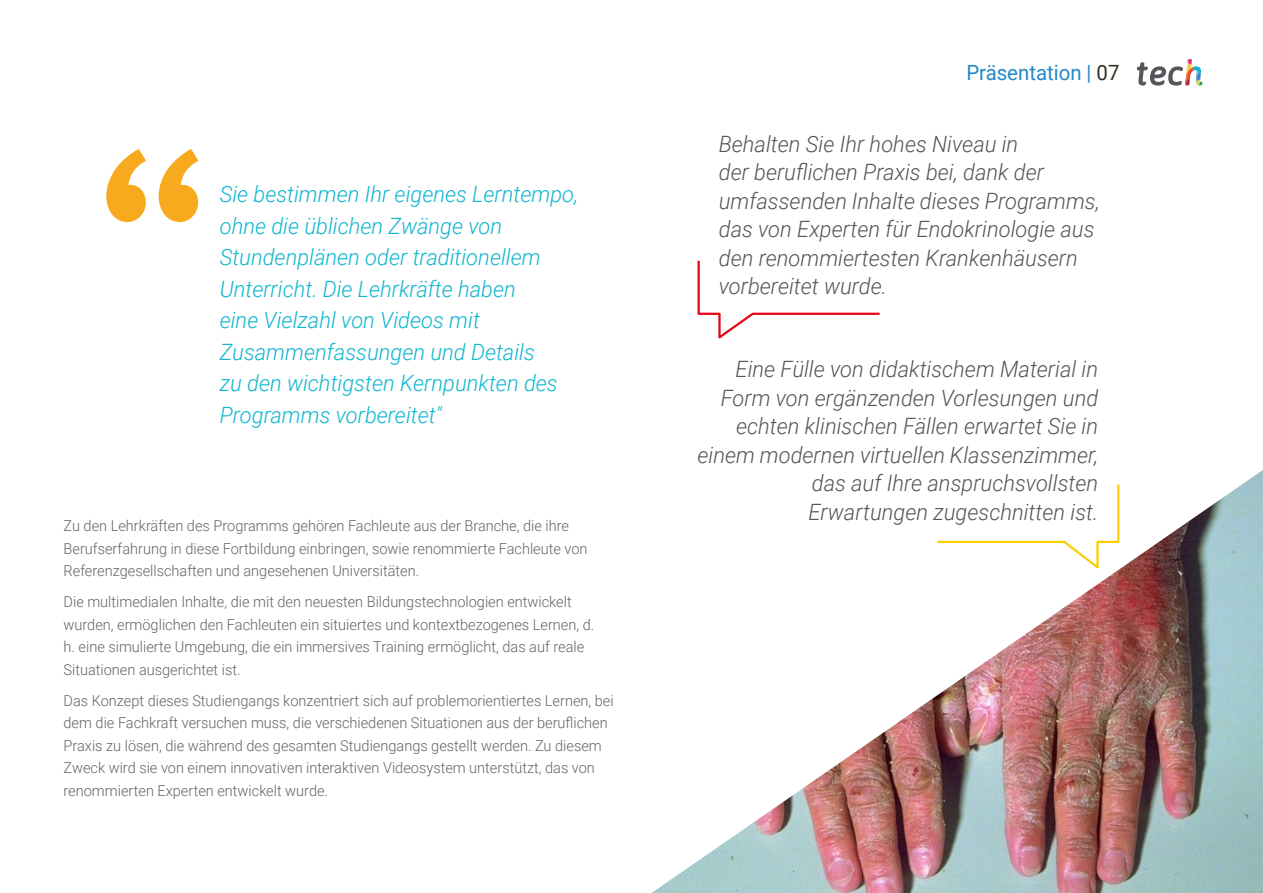
<style>
.page{position:relative;width:1263px;height:893px;background:#fff}
.page>*{position:absolute;margin:0;border:0;box-sizing:border-box;transform-origin:0 0}
.t1{font:italic 300 22.5px/28.5px "Roboto";color:#52555b;text-align:right}
.t2{font:italic 300 22.5px/31.5px "Roboto";color:#0fb6cf}
.t3{font:21px "Roboto";color:#2488c9}
.t4{font:300 15px/22.5px "Roboto";color:#61646a}
.s1{color:#312e20}
</style>
<div class="page">
<svg style="left:106px;top:149px;width:92px;height:73px"></svg>
<svg style="left:1137px;top:59px;width:65px;height:27px"></svg>
<svg style="left:697px;top:260px;width:183px;height:79px"></svg>
<img style="left:652px;top:470px;width:611px;height:423px">
<p class="t2" style="left:220px;top:178px;width:360px">Sie bestimmen Ihr eigenes Lerntempo, ohne die üblichen Zwänge von<br>Stundenplänen oder traditionellem<br>Unterricht. Die Lehrkräfte haben<br>eine Vielzahl von Videos mit<br>Zusammenfassungen und Details<br>zu den wichtigsten Kernpunkten des<br>Programms vorbereitet"</p>
<p class="t4" style="left:64px;top:514px;width:525px">Zu den Lehrkräften des Programms gehören Fachleute aus der Branche, die ihre<br>Berufserfahrung in diese Fortbildung einbringen, sowie renommierte Fachleute von<br>Referenzgesellschaften und angesehenen Universitäten.</p>
<p class="t4" style="left:64px;top:590px;width:532px">Die multimedialen Inhalte, die mit den neuesten Bildungstechnologien entwickelt wurden, ermöglichen den Fachleuten ein situiertes und kontextbezogenes Lernen, d. h. eine simulierte Umgebung, die ein immersives Training ermöglicht, das auf reale Situationen ausgerichtet ist.</p>
<p class="t4" style="left:64px;top:689px;width:552px">Das Konzept dieses Studiengangs konzentriert sich auf problemorientiertes Lernen, bei dem die Fachkraft versuchen muss, die verschiedenen Situationen aus der beruflichen Praxis zu lösen, die während des gesamten Studiengangs gestellt werden. Zu diesem Zweck wird sie von einem innovativen interaktiven Videosystem unterstützt, das von renommierten Experten entwickelt wurde.</p>
<h2 class="t3" style="left:966px;top:57px;width:155px">Präsentation | <span class="s1">07</span></h2>
<h1 class="t1" style="left:719px;top:129px;width:383px;text-align:left">Behalten Sie Ihr hohes Niveau in<br>der beruflichen Praxis bei, dank der umfassenden Inhalte dieses Programms, das von Experten für Endokrinologie aus den renommiertesten Krankenhäusern vorbereitet wurde.</h1>
<h1 class="t1" style="left:697px;top:354px;width:402px">Eine Fülle von didaktischem Material in Form von ergänzenden Vorlesungen und echten klinischen Fällen erwartet Sie in einem modernen virtuellen Klassenzimmer, das auf Ihre anspruchsvollsten Erwartungen zugeschnitten ist.</h1>
</div>
